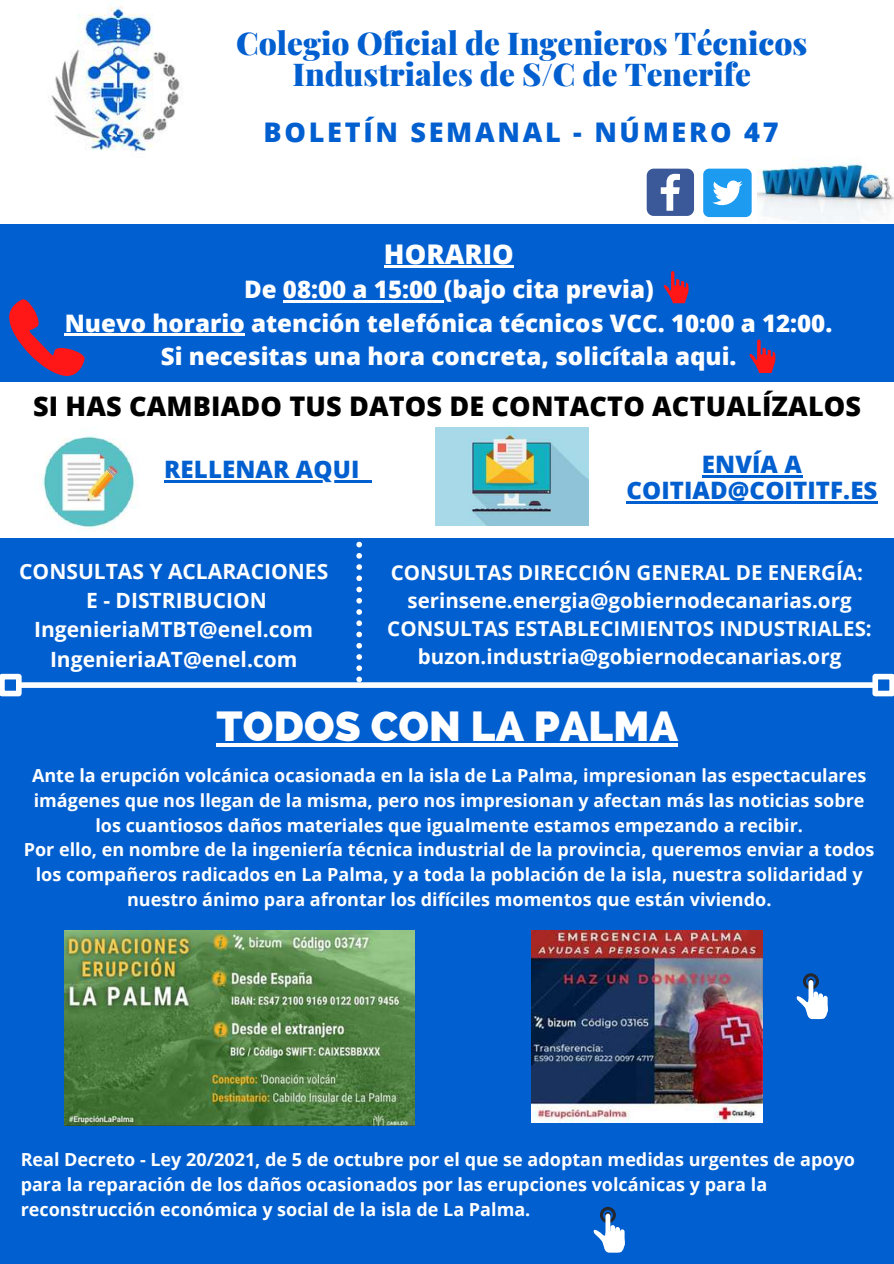
<style>
.page{position:relative;width:894px;height:1264px;background:#fff}
.page>*{position:absolute;margin:0;border:0;box-sizing:border-box;transform-origin:0 0}
.t1{font:800 42px "Raleway";letter-spacing:.005em;color:#fff}
.t2{font:900 31.5px/30.6px "Playfair Display";color:#015fd0;text-align:center}
.t3{font:800 27.15px "Open Sans";color:#fff}
.t4{font:800 27px "Open Sans";letter-spacing:.005em;color:#000}
.t5{font:800 27px "Open Sans";letter-spacing:.1em;color:#015fd0}
.t6{font:800 24.15px/33.2px "Open Sans";color:#fff;text-align:center}
.t7{font:800 24px/25.8px "Open Sans";letter-spacing:.005em;color:#015fd0;text-align:center}
.t8{font:700 21px/29.2px "Open Sans";color:#fff;text-align:center}
.t9{font:700 20.55px/27.9px "Open Sans";color:#fff;text-align:center}
.t10{font:700 18px/24.8px "Open Sans";color:#fff;text-align:center}
</style>
<div class="page">
<div style="left:0;top:224px;width:893px;height:157px;background:#015fd0"></div>
<img style="left:33px;top:0;width:168px;height:169px;border-radius:50%">
<svg style="left:646px;top:169px;width:47px;height:47px"></svg>
<hr style="left:384px;top:265px;width:130px;height:2px;background:#fff">
<hr style="left:283px;top:300px;width:160px;height:2px;background:#fff">
<hr style="left:65px;top:333px;width:180px;height:2px;background:#fff">
<svg style="left:663px;top:271px;width:26px;height:33px"></svg>
<img style="left:757px;top:158px;width:136px;height:65px">
<img style="left:42px;top:435px;width:96px;height:94px">
<img style="left:435px;top:427px;width:153px;height:98px">
<div style="left:703px;top:169px;width:48px;height:48px;background:#1d9bf0;border-radius:6px"></div>
<svg style="left:712px;top:180px;width:30px;height:25px"></svg>
<svg style="left:9px;top:299px;width:76px;height:77px"></svg>
<svg style="left:749px;top:339px;width:27px;height:34px"></svg>
<div style="left:0;top:537px;width:893px;height:726px;background:#015fd0"></div>
<svg style="left:356px;top:541px;width:6px;height:141px"></svg>
<img style="left:64px;top:930px;width:350px;height:195px">
<img style="left:531px;top:930px;width:231px;height:192px">
<hr style="left:164px;top:480px;width:195px;height:2px;background:#015fd0">
<svg style="left:359px;top:480px;width:13px;height:2px"></svg>
<hr style="left:701px;top:475px;width:100px;height:2px;background:#015fd0">
<hr style="left:626px;top:501px;width:251px;height:2px;background:#015fd0">
<svg style="left:216px;top:743px;width:462px;height:3px"></svg>
<svg style="left:803px;top:973px;width:15px;height:16px"></svg>
<div style="left:808px;top:980px;width:5px;height:22px;background:#fff;border-radius:2px"></div>
<svg style="left:813px;top:991px;width:4px;height:18px"></svg>
<svg style="left:796px;top:995px;width:31px;height:24px"></svg>
<div style="left:22px;top:682px;width:850px;height:6px;background:#fff"></div>
<div style="left:0;top:673px;width:22px;height:23px;border:6px solid #fff"></div>
<svg style="left:872px;top:673px;width:21px;height:23px"></svg>
<svg style="left:600px;top:1206px;width:15px;height:16px"></svg>
<div style="left:605px;top:1213px;width:5px;height:22px;background:#fff;border-radius:2px"></div>
<div style="left:610px;top:1225px;width:5px;height:17px;background:#fff;border-radius:2px"></div>
<svg style="left:593px;top:1229px;width:31px;height:23px"></svg>
<h2 class="t2" style="left:236px;top:27px;width:572px">Colegio Oficial de Ingenieros Técnicos<br>Industriales de S/C de Tenerife</h2>
<h3 class="t5" style="left:263px;top:113px;width:516px">BOLETÍN SEMANAL - NÚMERO 47</h3>
<h3 class="t3" style="left:384px;top:235px;width:131px">HORARIO</h3>
<h3 class="t6" style="left:65px;top:272px;width:768px">De 08:00 a 15:00 (bajo cita previa)<br>Nuevo horario atención telefónica técnicos VCC. 10:00 a 12:00.<br>Si necesitas una hora concreta, solicítala aqui.</h3>
<h3 class="t4" style="left:33px;top:387px;width:829px">SI HAS CAMBIADO TUS DATOS DE CONTACTO ACTUALÍZALOS</h3>
<h3 class="t7" style="left:164px;top:456px;width:196px">RELLENAR AQUI</h3>
<h3 class="t7" style="left:626px;top:450px;width:252px">ENVÍA A<br>COITIAD@COITITF.ES</h3>
<p class="t9" style="left:387px;top:558px;width:486px">CONSULTAS DIRECCIÓN GENERAL DE ENERGÍA: serinsene.energia@gobiernodecanarias.org CONSULTAS ESTABLECIMIENTOS INDUSTRIALES: buzon.industria@gobiernodecanarias.org</p>
<p class="t8" style="left:19px;top:556px;width:310px">CONSULTAS Y ACLARACIONES<br>E - DISTRIBUCION<br>IngenieriaMTBT@enel.com<br>IngenieriaAT@enel.com</p>
<h1 class="t1" style="left:216px;top:701px;width:463px">TODOS CON LA PALMA</h1>
<p class="t10" style="left:24px;top:762px;width:852px">Ante la erupción volcánica ocasionada en la isla de La Palma, impresionan las espectaculares imágenes que nos llegan de la misma, pero nos impresionan y afectan más las noticias sobre los cuantiosos daños materiales que igualmente estamos empezando a recibir.<br>Por ello, en nombre de la ingeniería técnica industrial de la provincia, queremos enviar a todos los compañeros radicados en La Palma, y a toda la población de la isla, nuestra solidaridad y nuestro ánimo para afrontar los difíciles momentos que están viviendo.</p>
<p class="t10" style="left:21px;top:1146px;width:835px;text-align:left">Real Decreto - Ley 20/2021, de 5 de octubre por el que se adoptan medidas urgentes de apoyo para la reparación de los daños ocasionados por las erupciones volcánicas y para la reconstrucción económica y social de la isla de La Palma.</p>
</div>
